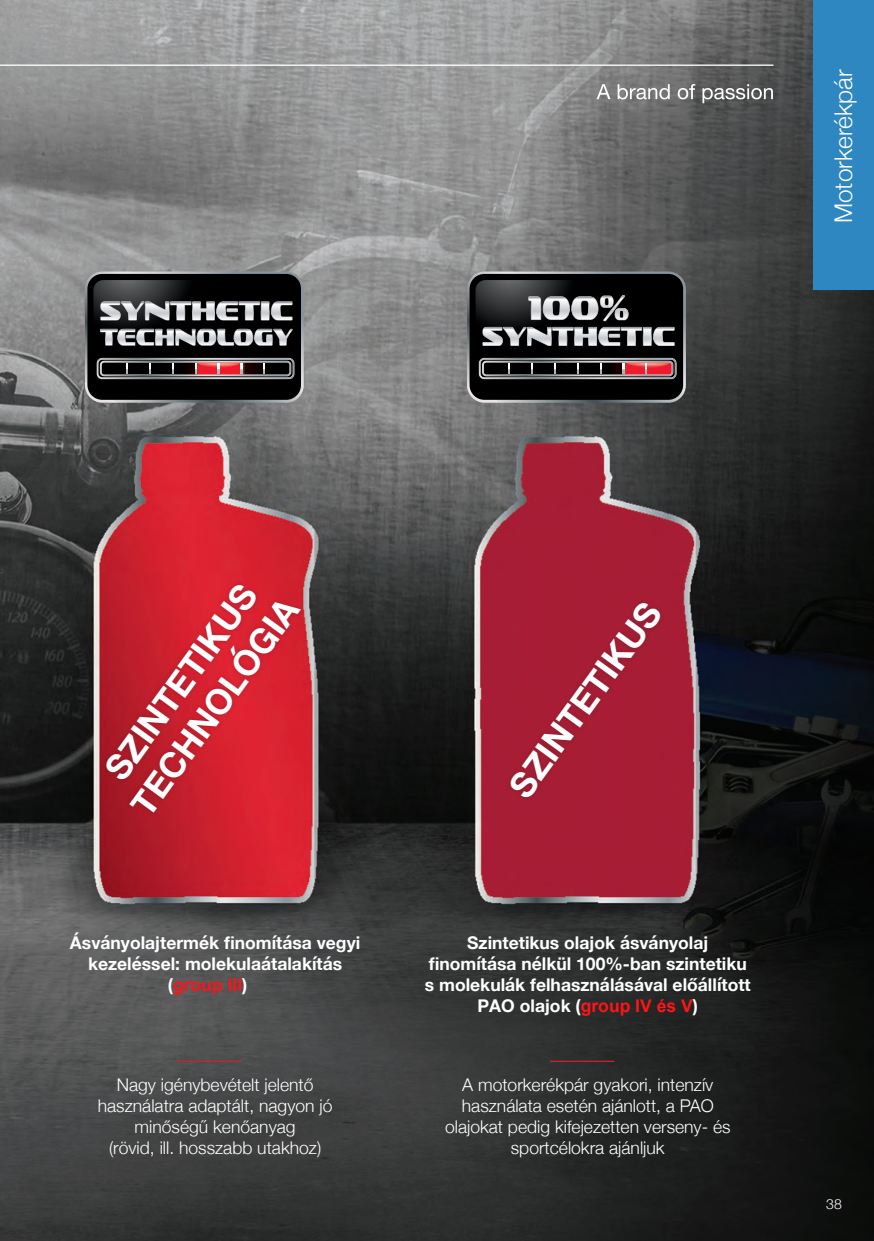
<style>
.page{position:relative;width:874px;height:1241px;background:#fff}
.page>*{position:absolute;margin:0;border:0;box-sizing:border-box;transform-origin:0 0}
.t1{font:700 35px/42px "Helvetica Neue";color:#fff;text-align:center}
.t2{font:300 24.32px "Helvetica Neue";color:#fff}
.Paragraph_Style_2{font:300 17.5px/21px "Helvetica Neue";color:#fff;text-align:center}
.Paragraph_Style_2-2{font:700 17.5px/21px "Helvetica Neue";color:#fff}
.t3{font:300 14px "Helvetica Neue";color:#fff}
.s1{font-family:"Arial";color:#ff1418}
</style>
<div class="page">
<img style="left:0;top:0;width:873px;height:1240px">
<div style="left:813px;top:0;width:60px;height:290px;background:#2e87c1"></div>
<svg style="left:85px;top:271px;width:218px;height:131px;background:#403e3f"></svg>
<svg style="left:467px;top:271px;width:218px;height:131px;background:#3c393a"></svg>
<div style="left:505px;top:597px;width:160px;height:205px;background:#231f20;opacity:.25"></div>
<hr style="left:177px;top:1060px;width:65px;height:1px;background:#d1232a">
<hr style="left:549px;top:1060px;width:65px;height:1px;background:#d1232a">
<svg style="left:596px;top:84px;width:14px;height:15px"></svg>
<svg style="left:617px;top:84px;width:52px;height:15px"></svg>
<svg style="left:677px;top:84px;width:18px;height:15px"></svg>
<svg style="left:702px;top:84px;width:70px;height:19px"></svg>
<hr style="left:0;top:64px;width:773px;height:2px;background:#fff">
<div style="left:101px;top:580px;width:204px;height:236px;background:#231f20;opacity:.25"></div>
<p class="t2" style="left:823px;top:223px;width:155px;rotate:-90deg">Motorkerékpár</p>
<p class="t1" style="left:89px;top:774px;width:259px;rotate:-54deg">SZINTETIKUS<br>TECHNOLÓGIA</p>
<p class="Paragraph_Style_2-2" style="left:70px;top:932px;width:292px">Ásványolajtermék finomítása vegyi</p>
<p class="Paragraph_Style_2-2" style="left:168px;top:953px;width:176px;text-indent:-80px">kezeléssel: molekulaátalakítás (<span class="s1">group III</span>)</p>
<p class="Paragraph_Style_2" style="left:117px;top:1072px;width:198px">Nagy igénybevételt jelentő</p>
<p class="Paragraph_Style_2" style="left:98px;top:1093px;width:236px">használatra adaptált, nagyon jó minőségű kenőanyag</p>
<p class="Paragraph_Style_2" style="left:109px;top:1135px;width:213px">(rövid, ill. hosszabb utakhoz)</p>
<p class="t1" style="left:501px;top:781px;width:233px;rotate:-54deg">SZINTETIKUS</p>
<p class="Paragraph_Style_2-2" style="left:467px;top:932px;width:242px">Szintetikus olajok ásványolaj</p>
<p class="Paragraph_Style_2-2" style="left:424px;top:953px;width:327px;text-align:center">finomítása nélkül 100%-ban szintetiku s molekulák felhasználásával előállított<br>PAO olajok (<span class="s1">group IV és V</span>)</p>
<p class="Paragraph_Style_2" style="left:445px;top:1072px;width:287px">A motorkerékpár gyakori, intenzív használata esetén ajánlott, a PAO olajokat pedig kifejezetten verseny- és sportcélokra ajánljuk</p>
<p class="t3" style="left:825px;top:1192px;width:17px">38</p>
</div>
